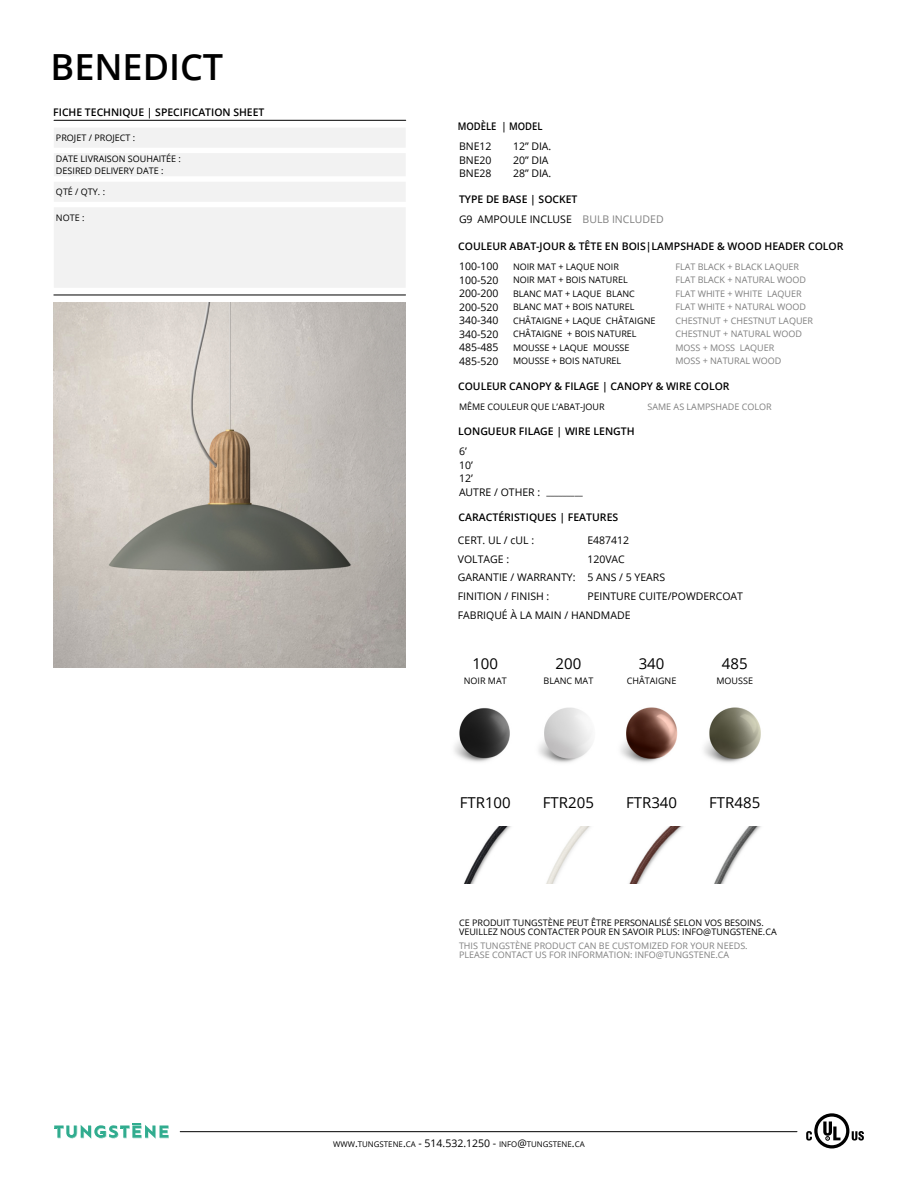
<style>
.page{position:relative;width:918px;height:1188px;background:#fff}
.page>*{position:absolute;margin:0;border:0;box-sizing:border-box;transform-origin:0 0}
.t1{font:600 36px "Open Sans";color:#000}
.t2{font:15px "Open Sans";color:#000}
.t3{font:10.5px/18.8px "Open Sans";color:#000}
.t4{font:600 10.5px "Open Sans";color:#000}
.t5{font:600 10.5px "Open Sans";color:#000;scale:.9 1}
.t6{font:9px/12px "Open Sans";color:#000}
.t7{font:9px "Open Sans";color:#7e7e7e}
.t8{font:9px/9px "Open Sans";color:#808080}
.t9{font:7.8px "Open Sans";color:#000}
.s1{color:#808080}
.s2{font-size:9px}
.s3{font-size:10.5px}
</style>
<div class="page">
<img style="left:635px;top:707px;width:36px;height:56px">
<hr style="left:180px;top:1131px;width:617px;height:1px;background:#000">
<hr style="left:54px;top:295px;width:352px;height:1px;background:#000">
<hr style="left:54px;top:120px;width:352px;height:1px;background:#000">
<svg style="left:54px;top:128px;width:351px;height:160px;fill:#f2f2f2"></svg>
<svg style="left:54px;top:1123px;width:115px;height:16px"></svg>
<svg style="left:806px;top:1113px;width:58px;height:35px"></svg>
<img style="left:54px;top:302px;width:352px;height:365px">
<img style="left:454px;top:708px;width:51px;height:54px">
<img style="left:505px;top:707px;width:130px;height:56px">
<img style="left:671px;top:707px;width:90px;height:56px">
<img style="left:546px;top:827px;width:44px;height:57px">
<img style="left:463px;top:827px;width:48px;height:57px">
<img style="left:714px;top:827px;width:47px;height:57px">
<img style="left:629px;top:827px;width:54px;height:57px">
<h1 class="t1" style="left:51px;top:53px;width:174px">BENEDICT</h1>
<p class="t4" style="left:53px;top:108px;width:213px">FICHE TECHNIQUE | SPECIFICATION SHEET</p>
<p class="t6" style="left:56px;top:133px;width:81px">PROJET / PROJECT :</p>
<p class="t6" style="left:56px;top:154px;width:127px">DATE LIVRAISON SOUHAITÉE :<br>DESIRED DELIVERY DATE :</p>
<p class="t6" style="left:56px;top:187px;width:51px">QTÉ / QTY. :</p>
<p class="t6" style="left:56px;top:212px;width:30px">NOTE :</p>
<p class="t5" style="left:458px;top:122px;width:96px">MODÈLE | MODEL</p>
<p class="t3" style="left:459px;top:138px;width:34px">BNE12</p>
<p class="t3" style="left:513px;top:138px;width:40px">12” DIA.</p>
<p class="t3" style="left:459px;top:152px;width:34px">BNE20</p>
<p class="t3" style="left:513px;top:152px;width:37px">20” DIA</p>
<p class="t3" style="left:459px;top:165px;width:34px">BNE28</p>
<p class="t3" style="left:513px;top:165px;width:40px">28” DIA.</p>
<p class="t4" style="left:459px;top:194px;width:120px">TYPE DE BASE | SOCKET</p>
<p class="t3" style="left:459px;top:211px;width:206px">G9 AMPOULE INCLUSE <span class="s1">BULB INCLUDED</span></p>
<p class="t4" style="left:458px;top:242px;width:387px">COULEUR ABAT-JOUR &amp; TÊTE EN BOIS|LAMPSHADE &amp; WOOD HEADER COLOR</p>
<p class="t3" style="left:459px;top:258px;width:41px">100-100</p>
<p class="t6" style="left:513px;top:261px;width:107px">NOIR MAT + LAQUE NOIR</p>
<p class="t7" style="left:675px;top:263px;width:125px">FLAT BLACK + BLACK LAQUER</p>
<p class="t3" style="left:459px;top:272px;width:41px">100-520</p>
<p class="t6" style="left:513px;top:275px;width:116px">NOIR MAT + BOIS NATUREL</p>
<p class="t7" style="left:675px;top:276px;width:132px">FLAT BLACK + NATURAL WOOD</p>
<p class="t3" style="left:459px;top:285px;width:41px">200-200</p>
<p class="t6" style="left:513px;top:288px;width:123px">BLANC MAT + LAQUE BLANC</p>
<p class="t7" style="left:675px;top:290px;width:128px">FLAT WHITE + WHITE LAQUER</p>
<p class="t3" style="left:459px;top:299px;width:41px">200-520</p>
<p class="t6" style="left:513px;top:302px;width:123px">BLANC MAT + BOIS NATUREL</p>
<p class="t7" style="left:675px;top:303px;width:132px">FLAT WHITE + NATURAL WOOD</p>
<p class="t3" style="left:459px;top:312px;width:41px">340-340</p>
<p class="t6" style="left:513px;top:315px;width:144px">CHÂTAIGNE + LAQUE CHÂTAIGNE</p>
<p class="t7" style="left:675px;top:317px;width:139px">CHESTNUT + CHESTNUT LAQUER</p>
<p class="t3" style="left:459px;top:326px;width:41px">340-520</p>
<p class="t6" style="left:513px;top:329px;width:125px">CHÂTAIGNE + BOIS NATUREL</p>
<p class="t7" style="left:675px;top:330px;width:128px">CHESTNUT + NATURAL WOOD</p>
<p class="t3" style="left:459px;top:339px;width:41px">485-485</p>
<p class="t6" style="left:513px;top:342px;width:118px">MOUSSE + LAQUE MOUSSE</p>
<p class="t7" style="left:675px;top:344px;width:101px">MOSS + MOSS LAQUER</p>
<p class="t3" style="left:459px;top:353px;width:41px">485-520</p>
<p class="t6" style="left:513px;top:356px;width:110px">MOUSSE + BOIS NATUREL</p>
<p class="t7" style="left:675px;top:357px;width:108px">MOSS + NATURAL WOOD</p>
<p class="t4" style="left:458px;top:382px;width:273px">COULEUR CANOPY &amp; FILAGE | CANOPY &amp; WIRE COLOR</p>
<p class="t4" style="left:458px;top:427px;width:178px">LONGUEUR FILAGE | WIRE LENGTH</p>
<p class="t6" style="left:459px;top:401px;width:147px">MÊME COULEUR QUE L’ABAT-JOUR</p>
<p class="t8" style="left:648px;top:403px;width:126px">SAME AS LAMPSHADE COLOR</p>
<p class="t3" style="left:459px;top:446px;width:125px;line-height:13.5px">6’<br>10’<br>12’<br>AUTRE / OTHER : <span class="s2">_________</span></p>
<p class="t4" style="left:459px;top:513px;width:161px">CARACTÉRISTIQUES | FEATURES</p>
<p class="t3" style="left:458px;top:532px;width:78px">CERT. UL / cUL :</p>
<p class="t3" style="left:587px;top:532px;width:43px">E487412</p>
<p class="t3" style="left:458px;top:551px;width:53px">VOLTAGE :</p>
<p class="t3" style="left:458px;top:551px;width:209px;text-indent:130px">120VAC<br>GARANTIE / WARRANTY: 5 ANS / 5 YEARS<br>FINITION / FINISH :</p>
<p class="t3" style="left:458px;top:588px;width:287px;text-indent:130px">PEINTURE CUITE/POWDERCOAT<br>FABRIQUÉ À LA MAIN / HANDMADE</p>
<h2 class="t2" style="left:472px;top:658px;width:27px">100</h2>
<h2 class="t2" style="left:556px;top:658px;width:27px">200</h2>
<h2 class="t2" style="left:639px;top:658px;width:27px">340</h2>
<h2 class="t2" style="left:722px;top:658px;width:27px">485</h2>
<p class="t6" style="left:464px;top:676px;width:45px">NOIR MAT</p>
<p class="t6" style="left:544px;top:676px;width:51px">BLANC MAT</p>
<p class="t6" style="left:627px;top:676px;width:51px">CHÂTAIGNE</p>
<p class="t6" style="left:716px;top:676px;width:38px">MOUSSE</p>
<h2 class="t2" style="left:460px;top:796px;width:53px">FTR100</h2>
<h2 class="t2" style="left:543px;top:796px;width:53px">FTR205</h2>
<h2 class="t2" style="left:626px;top:796px;width:53px">FTR340</h2>
<h2 class="t2" style="left:709px;top:796px;width:53px">FTR485</h2>
<p class="t6" style="left:459px;top:919px;width:319px;line-height:9px">CE PRODUIT TUNGSTÈNE PEUT ÊTRE PERSONALISÉ SELON VOS BESOINS.<br>VEUILLEZ NOUS CONTACTER POUR EN SAVOIR PLUS: INFO@TUNGSTENE.CA</p>
<p class="t8" style="left:459px;top:942px;width:290px">THIS TUNGSTÈNE PRODUCT CAN BE CUSTOMIZED FOR YOUR NEEDS.<br>PLEASE CONTACT US FOR INFORMATION: INFO@TUNGSTENE.CA</p>
<p class="t9" style="left:333px;top:1141px;width:253px">WWW<span class="s3">.</span>TUNGSTENE<span class="s3">.</span>CA <span class="s3">- 514.532.1250 -</span> INFO<span class="s3">@</span>TUNGSTENE<span class="s3">.</span>CA</p>
</div>
